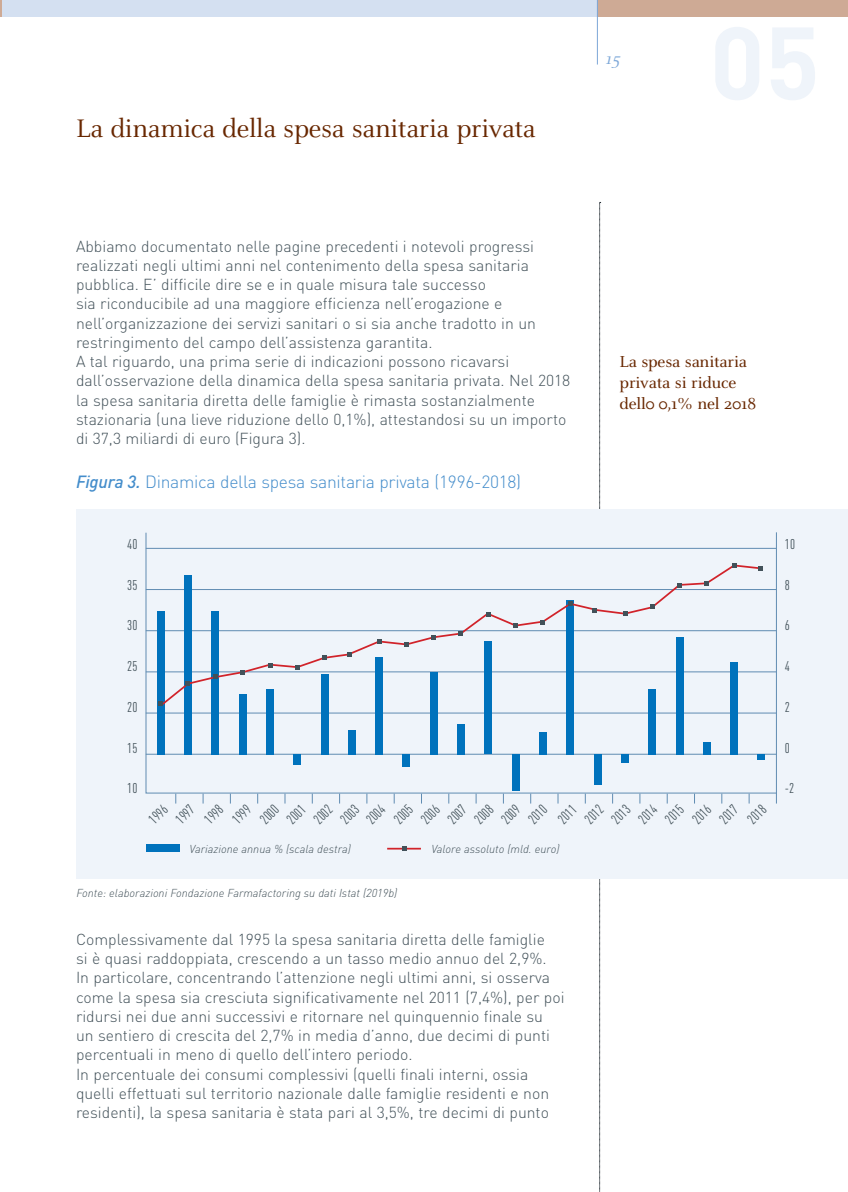
<style>
.page{position:relative;width:848px;height:1192px;background:#fff}
.page>*{position:absolute;margin:0;border:0;box-sizing:border-box;transform-origin:0 0}
.t1{font:28px "Celeste OT";letter-spacing:-.01em;color:#682700}
.t2{font:300 17.5px "DINOT";letter-spacing:-.015em;color:#448dcb}
.t3{font:17.5px/21px "Celeste OT";letter-spacing:-.01em;color:#682700}
.t4{font:italic 17.5px "Celeste OT";color:#7ca7d8}
.t5{font:300 15.75px/19.2px "DINOT";color:#425159}
.t6{font:condensed 14px/18.9px "DINOT";color:#425159}
.t7{font:italic 300 11.38px "DINOT";color:#425159}
.s1{font-weight:500;font-style:italic}
</style>
<div class="page">
<div style="left:2px;top:0;width:595px;height:16px;background:#d4e0f1"></div>
<div style="left:597px;top:0;width:250px;height:16px;background:#ceaa95"></div>
<hr style="left:597px;top:0;width:1px;height:65px;background:#7ca7d8">
<div style="left:76px;top:509px;width:771px;height:370px;background:#eff4fa"></div>
<hr style="left:776px;top:532px;width:1px;height:272px;background:#608cb2">
<svg style="left:146px;top:532px;width:630px;height:261px"></svg>
<div style="left:157px;top:611px;width:7px;height:143px;background:#0072bc"></div>
<div style="left:184px;top:575px;width:8px;height:179px;background:#0072bc"></div>
<div style="left:212px;top:611px;width:7px;height:143px;background:#0072bc"></div>
<div style="left:239px;top:694px;width:7px;height:60px;background:#0072bc"></div>
<div style="left:266px;top:689px;width:8px;height:65px;background:#0072bc"></div>
<div style="left:293px;top:754px;width:8px;height:11px;background:#0072bc"></div>
<div style="left:321px;top:674px;width:7px;height:80px;background:#0072bc"></div>
<div style="left:348px;top:730px;width:7px;height:24px;background:#0072bc"></div>
<div style="left:375px;top:657px;width:8px;height:97px;background:#0072bc"></div>
<div style="left:402px;top:754px;width:8px;height:12px;background:#0072bc"></div>
<div style="left:430px;top:672px;width:7px;height:82px;background:#0072bc"></div>
<div style="left:457px;top:724px;width:8px;height:30px;background:#0072bc"></div>
<div style="left:484px;top:641px;width:8px;height:113px;background:#0072bc"></div>
<div style="left:512px;top:754px;width:7px;height:37px;background:#0072bc"></div>
<div style="left:539px;top:732px;width:7px;height:22px;background:#0072bc"></div>
<div style="left:566px;top:600px;width:8px;height:154px;background:#0072bc"></div>
<div style="left:593px;top:754px;width:8px;height:31px;background:#0072bc"></div>
<div style="left:621px;top:754px;width:7px;height:9px;background:#0072bc"></div>
<div style="left:648px;top:689px;width:7px;height:65px;background:#0072bc"></div>
<div style="left:675px;top:637px;width:8px;height:117px;background:#0072bc"></div>
<div style="left:703px;top:742px;width:7px;height:12px;background:#0072bc"></div>
<div style="left:730px;top:662px;width:7px;height:92px;background:#0072bc"></div>
<div style="left:757px;top:754px;width:8px;height:6px;background:#0072bc"></div>
<div style="left:146px;top:845px;width:34px;height:7px;background:#0072bc"></div>
<hr style="left:387px;top:848px;width:34px;height:2px;background:#d1232a">
<svg style="left:401px;top:846px;width:5px;height:5px"></svg>
<svg style="left:158px;top:564px;width:605px;height:144px"></svg>
<svg style="left:158px;top:701px;width:5px;height:5px"></svg>
<svg style="left:185px;top:681px;width:5px;height:5px"></svg>
<svg style="left:213px;top:674px;width:5px;height:5px"></svg>
<svg style="left:240px;top:670px;width:5px;height:5px"></svg>
<svg style="left:267px;top:663px;width:5px;height:5px"></svg>
<svg style="left:295px;top:665px;width:5px;height:5px"></svg>
<svg style="left:322px;top:655px;width:5px;height:5px"></svg>
<svg style="left:347px;top:652px;width:5px;height:5px"></svg>
<svg style="left:377px;top:639px;width:5px;height:5px"></svg>
<svg style="left:404px;top:642px;width:5px;height:5px"></svg>
<svg style="left:430px;top:635px;width:5px;height:5px"></svg>
<svg style="left:457px;top:631px;width:5px;height:5px"></svg>
<svg style="left:485px;top:612px;width:5px;height:5px"></svg>
<svg style="left:513px;top:623px;width:5px;height:5px"></svg>
<svg style="left:540px;top:620px;width:4px;height:5px"></svg>
<svg style="left:567px;top:601px;width:5px;height:5px"></svg>
<svg style="left:592px;top:202px;width:8px;height:990px"></svg>
<svg style="left:622px;top:611px;width:5px;height:5px"></svg>
<svg style="left:650px;top:604px;width:5px;height:5px"></svg>
<svg style="left:677px;top:583px;width:5px;height:5px"></svg>
<svg style="left:704px;top:581px;width:5px;height:5px"></svg>
<svg style="left:732px;top:563px;width:5px;height:5px"></svg>
<svg style="left:757px;top:566px;width:5px;height:4px"></svg>
<svg style="left:0;top:0;width:2px;height:16px"></svg>
<h1 class="t1" style="left:76px;top:113px;width:461px">La dinamica della spesa sanitaria privata</h1>
<p class="t4" style="left:605px;top:49px;width:16px">15</p>
<p class="t5" style="left:76px;top:236px;width:496px">Abbiamo documentato nelle pagine precedenti i notevoli progressi realizzati negli ultimi anni nel contenimento della spesa sanitaria pubblica. E’ difficile dire se e in quale misura tale successo<br>sia riconducibile ad una maggiore efficienza nell’erogazione e nell’organizzazione dei servizi sanitari o si sia anche tradotto in un restringimento del campo dell’assistenza garantita.<br>A tal riguardo, una prima serie di indicazioni possono ricavarsi dall’osservazione della dinamica della spesa sanitaria privata. Nel 2018 la spesa sanitaria diretta delle famiglie è rimasta sostanzialmente stazionaria (una lieve riduzione dello 0,1%), attestandosi su un importo di 37,3 miliardi di euro (Figura 3).</p>
<p class="t2" style="left:76px;top:469px;width:446px"><span class="s1">Figura 3.</span> Dinamica della spesa sanitaria privata (1996-2018)</p>
<p class="t3" style="left:619px;top:351px;width:138px">La spesa sanitaria privata si riduce dell0 0,1% nel 2018</p>
<p class="t6" style="left:127px;top:534px;width:12px">40</p>
<p class="t6" style="left:127px;top:575px;width:12px">35</p>
<p class="t6" style="left:127px;top:616px;width:12px">30</p>
<p class="t6" style="left:127px;top:657px;width:12px">25</p>
<p class="t6" style="left:127px;top:697px;width:12px">20</p>
<p class="t6" style="left:127px;top:738px;width:12px">15</p>
<p class="t6" style="left:127px;top:779px;width:12px">10</p>
<p class="t6" style="left:158px;top:801px;width:22px;text-indent:-19px;rotate:-45deg">1996<br>1997</p>
<p class="t6" style="left:200px;top:815px;width:22px;rotate:-45deg">1998</p>
<p class="t6" style="left:228px;top:815px;width:22px;rotate:-45deg">1999</p>
<p class="t6" style="left:255px;top:815px;width:22px;rotate:-45deg">2000</p>
<p class="t6" style="left:282px;top:815px;width:22px;rotate:-45deg">2001</p>
<p class="t6" style="left:309px;top:815px;width:22px;rotate:-45deg">2002</p>
<p class="t6" style="left:336px;top:815px;width:22px;rotate:-45deg">2003</p>
<p class="t6" style="left:362px;top:815px;width:22px;rotate:-45deg">2004</p>
<p class="t6" style="left:389px;top:815px;width:22px;rotate:-45deg">2005</p>
<p class="t6" style="left:416px;top:815px;width:22px;rotate:-45deg">2006</p>
<p class="t6" style="left:443px;top:815px;width:22px;rotate:-45deg">2007</p>
<p class="t6" style="left:470px;top:815px;width:22px;rotate:-45deg">2008</p>
<p class="t6" style="left:497px;top:815px;width:22px;rotate:-45deg">2009</p>
<p class="t6" style="left:523px;top:815px;width:22px;rotate:-45deg">2010</p>
<p class="t6" style="left:553px;top:815px;width:22px;rotate:-45deg">2011</p>
<p class="t6" style="left:580px;top:815px;width:22px;rotate:-45deg">2012</p>
<p class="t6" style="left:607px;top:815px;width:22px;rotate:-45deg">2013</p>
<p class="t6" style="left:633px;top:815px;width:22px;rotate:-45deg">2014</p>
<p class="t6" style="left:660px;top:815px;width:22px;rotate:-45deg">2015</p>
<p class="t6" style="left:688px;top:815px;width:22px;rotate:-45deg">2016</p>
<p class="t6" style="left:714px;top:815px;width:22px;rotate:-45deg">2017</p>
<p class="t6" style="left:743px;top:815px;width:22px;rotate:-45deg">2018</p>
<p class="t7" style="left:189px;top:841px;width:163px">Variazione annua % (scala destra)</p>
<p class="t7" style="left:431px;top:841px;width:130px">Valore assoluto (mld. euro)</p>
<p class="t7" style="left:76px;top:885px;width:322px">Fonte: elaborazioni Fondazione Farmafactoring su dati Istat (2019b)</p>
<p class="t5" style="left:76px;top:929px;width:490px">Complessivamente dal 1995 la spesa sanitaria diretta delle famiglie<br>si è quasi raddoppiata, crescendo a un tasso medio annuo del 2,9%.<br>In particolare, concentrando l’attenzione negli ultimi anni, si osserva come la spesa sia cresciuta significativamente nel 2011 (7,4%), per poi ridursi nei due anni successivi e ritornare nel quinquennio finale su un sentiero di crescita del 2,7% in media d’anno, due decimi di punti percentuali in meno di quello dell’intero periodo.<br>In percentuale dei consumi complessivi (quelli finali interni, ossia quelli effettuati sul territorio nazionale dalle famiglie residenti e non residenti), la spesa sanitaria è stata pari al 3,5%, tre decimi di punto</p>
<p class="t6" style="left:784px;top:534px;width:12px">10</p>
<p class="t6" style="left:784px;top:575px;width:7px">8</p>
<p class="t6" style="left:784px;top:616px;width:7px">6</p>
<p class="t6" style="left:784px;top:657px;width:7px">4</p>
<p class="t6" style="left:784px;top:697px;width:7px">2</p>
<p class="t6" style="left:784px;top:738px;width:7px">0</p>
<p class="t6" style="left:784px;top:779px;width:11px">-2</p>
</div>
